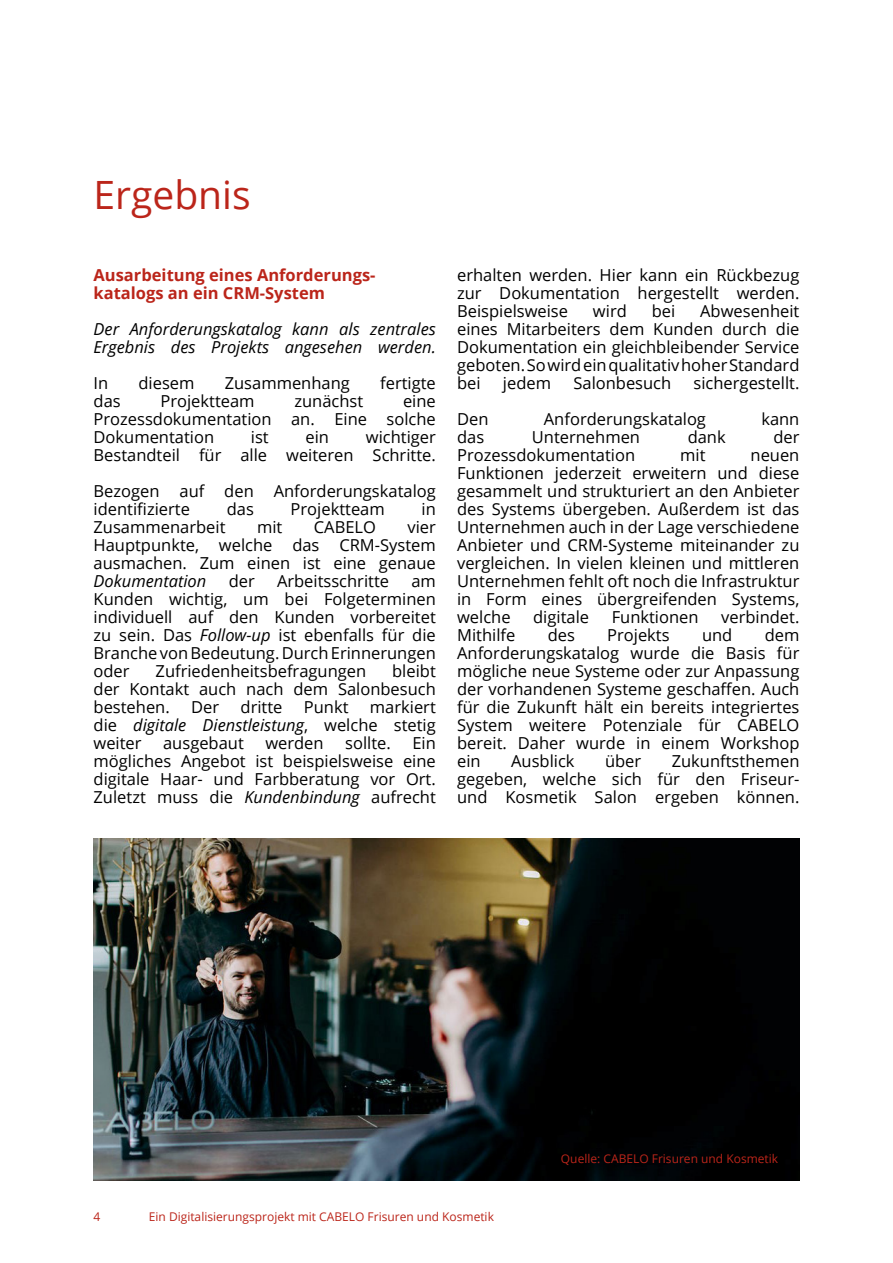
<style>
.page{position:relative;width:893px;height:1263px;background:#fff}
.page>*{position:absolute;margin:0;border:0;box-sizing:border-box;transform-origin:0 0}
.t1{font:39px "Open Sans";color:#bb251a}
.t2{font:16.5px/18px "Open Sans";color:#000;text-align:justify}
.t3{font:italic 16.5px/18px "Open Sans";color:#000}
.t4{font:700 16.5px/18px "Open Sans";color:#bb251a}
.t5{font:12px "Open Sans";color:#bb251a}
.s1{font-style:italic}
</style>
<div class="page">
<img style="left:94px;top:839px;width:705px;height:342px">
<h1 class="t1" style="left:94px;top:168px;width:159px">Ergebnis</h1>
<p class="t4" style="left:94px;top:265px;width:283px">Ausarbeitung eines Anforderungs&shy;katalogs an ein CRM-System</p>
<p class="t3" style="left:94px;top:319px;width:344px">Der Anforderungskatalog kann als zentrales<br>Ergebnis des Projekts angesehen werden.</p>
<p class="t2" style="left:94px;top:373px;width:16px">In</p>
<p class="t2" style="left:139px;top:373px;width:58px">diesem</p>
<p class="t2" style="left:225px;top:373px;width:127px">Zusammenhang</p>
<p class="t2" style="left:380px;top:373px;width:57px">fertigte</p>
<p class="t2" style="left:94px;top:391px;width:29px">das</p>
<p class="t2" style="left:160px;top:391px;width:96px">Projektteam</p>
<p class="t2" style="left:294px;top:391px;width:70px">zunächst</p>
<p class="t2" style="left:94px;top:391px;width:344px;text-indent:309px">eine Prozessdokumentation an. Eine solche Dokumentation</p>
<p class="t2" style="left:94px;top:427px;width:344px;text-align:right">wichtiger<br>Bestandteil für alle weiteren Schritte.</p>
<p class="t2" style="left:94px;top:481px;width:344px">Bezogen auf den Anforderungskatalog identifizierte</p>
<p class="t2" style="left:251px;top:427px;width:19px">ist</p>
<p class="t2" style="left:306px;top:427px;width:25px">ein</p>
<p class="t2" style="left:227px;top:499px;width:29px">das</p>
<p class="t2" style="left:291px;top:499px;width:96px">Projektteam</p>
<p class="t2" style="left:422px;top:499px;width:16px">in</p>
<p class="t2" style="left:94px;top:517px;width:133px">Zusammenarbeit</p>
<p class="t2" style="left:257px;top:517px;width:27px">mit</p>
<p class="t2" style="left:314px;top:517px;width:64px">CABELO</p>
<p class="t2" style="left:94px;top:517px;width:344px;text-indent:314px">vier Hauptpunkte, welche das CRM-System ausmachen. Zum einen ist eine genaue</p>
<p class="t3" style="left:94px;top:571px;width:114px">Dokumentation</p>
<p class="t2" style="left:229px;top:571px;width:28px">der</p>
<p class="t2" style="left:277px;top:571px;width:114px">Arbeitsschritte</p>
<p class="t2" style="left:94px;top:571px;width:344px;text-indent:318px">am Kunden wichtig, um bei Folgeterminen individuell auf den Kunden vorbereitet zu sein. Das <span class="s1">Follow-up</span> ist ebenfalls für die Branche von Bedeutung. Durch Erinnerungen oder</p>
<p class="t2" style="left:156px;top:661px;width:212px">Zufriedenheitsbefragungen</p>
<p class="t2" style="left:94px;top:661px;width:344px;text-indent:299px">bleibt der Kontakt auch nach dem Salonbesuch bestehen.</p>
<p class="t2" style="left:94px;top:697px;width:344px;text-indent:276px">markiert die <span class="s1">digitale Dienstleistung</span>, welche stetig weiter</p>
<p class="t2" style="left:191px;top:697px;width:30px">Der</p>
<p class="t2" style="left:241px;top:697px;width:43px">dritte</p>
<p class="t2" style="left:304px;top:697px;width:46px">Punkt</p>
<p class="t2" style="left:163px;top:733px;width:82px">ausgebaut</p>
<p class="t2" style="left:265px;top:733px;width:60px">werden</p>
<p class="t2" style="left:345px;top:733px;width:47px">sollte.</p>
<p class="t2" style="left:94px;top:733px;width:344px;text-indent:319px">Ein mögliches Angebot ist beispielsweise eine digitale Haar- und Farbberatung vor Ort.<br>Zuletzt muss die <span class="s1">Kundenbindung</span> aufrecht</p>
<p class="t2" style="left:457px;top:265px;width:344px">erhalten werden. Hier kann ein Rückbezug zur Dokumentation hergestellt werden.<br>Beispielsweise</p>
<p class="t2" style="left:457px;top:301px;width:344px;text-indent:243px">Abwesenheit eines Mitarbeiters dem Kunden durch die Dokumentation ein gleichbleibender Service geboten. So wird ein qualitativ hoher Standard bei</p>
<p class="t2" style="left:593px;top:301px;width:35px">wird</p>
<p class="t2" style="left:652px;top:301px;width:25px">bei</p>
<p class="t2" style="left:503px;top:373px;width:50px">jedem</p>
<p class="t2" style="left:573px;top:373px;width:99px">Salonbesuch</p>
<p class="t2" style="left:694px;top:373px;width:107px">sichergestellt.</p>
<p class="t2" style="left:457px;top:409px;width:33px">Den</p>
<p class="t2" style="left:544px;top:409px;width:164px">Anforderungskatalog</p>
<p class="t2" style="left:761px;top:409px;width:40px">kann</p>
<p class="t2" style="left:457px;top:427px;width:29px">das</p>
<p class="t2" style="left:532px;top:427px;width:110px">Unternehmen</p>
<p class="t2" style="left:688px;top:427px;width:40px">dank</p>
<p class="t2" style="left:773px;top:427px;width:28px">der</p>
<p class="t2" style="left:457px;top:445px;width:180px">Prozessdokumentation</p>
<p class="t2" style="left:680px;top:445px;width:27px">mit</p>
<p class="t2" style="left:457px;top:445px;width:344px;text-indent:293px">neuen Funktionen jederzeit erweitern und diese gesammelt und strukturiert an den Anbieter des Systems übergeben. Außerdem ist das Unternehmen auch in der Lage verschiedene Anbieter und CRM-Systeme miteinander zu vergleichen. In vielen kleinen und mittleren Unternehmen fehlt oft noch die Infrastruktur in Form eines übergreifenden Systems, welche</p>
<p class="t2" style="left:533px;top:607px;width:57px">digitale</p>
<p class="t2" style="left:612px;top:607px;width:88px">Funktionen</p>
<p class="t2" style="left:721px;top:607px;width:80px">verbindet.</p>
<p class="t2" style="left:457px;top:625px;width:60px">Mithilfe</p>
<p class="t2" style="left:548px;top:625px;width:29px">des</p>
<p class="t2" style="left:607px;top:625px;width:64px">Projekts</p>
<p class="t2" style="left:702px;top:625px;width:32px">und</p>
<p class="t2" style="left:457px;top:625px;width:344px;text-indent:308px">dem Anforderungskatalog wurde die Basis für mögliche neue Systeme oder zur Anpassung der vorhandenen Systeme geschaffen. Auch für die Zukunft hält ein bereits integriertes System weitere Potenziale für CABELO bereit. Daher wurde in einem Workshop ein</p>
<p class="t2" style="left:457px;top:751px;width:344px;text-indent:215px">Zukunftsthemen gegeben, welche sich für den Friseur&shy;und Kosmetik Salon ergeben können.</p>
<p class="t2" style="left:511px;top:751px;width:65px">Ausblick</p>
<p class="t2" style="left:605px;top:751px;width:38px">über</p>
<p class="t5" style="left:561px;top:1150px;width:219px">Quelle: CABELO Frisuren und Kosmetik</p>
<p class="t5" style="left:94px;top:1208px;width:8px">4</p>
<p class="t5" style="left:149px;top:1208px;width:347px">Ein Digitalisierungsprojekt mit CABELO Frisuren und Kosmetik</p>
</div>
